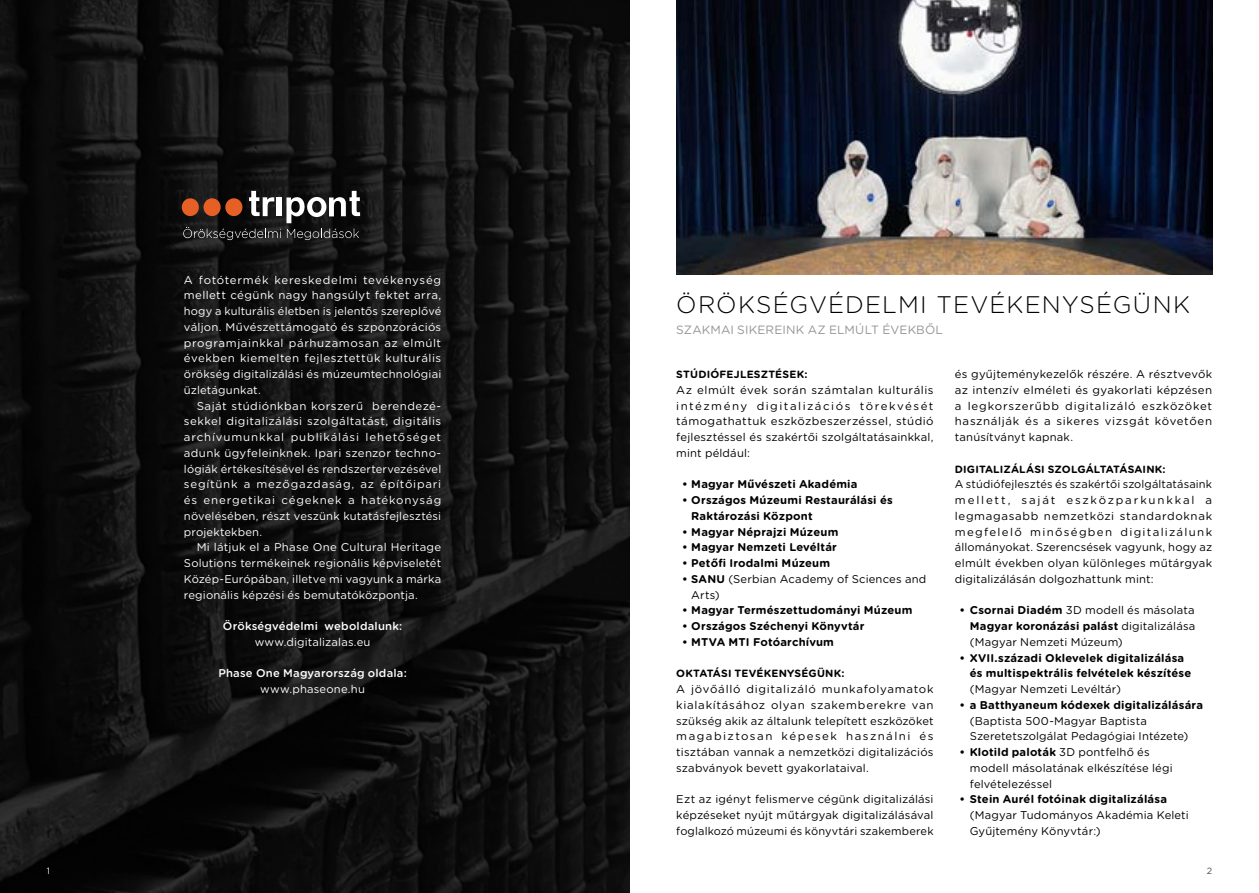
<style>
.page{position:relative;width:1259px;height:893px;background:#fff}
.page>*{position:absolute;margin:0;border:0;box-sizing:border-box;transform-origin:0 0}
.t1{font:300 24px "Gotham Rounded";letter-spacing:.04em;color:#000}
.t2{font:12px "Gotham Rnd";letter-spacing:.005em;color:#949598}
.t3{font:11.25px/15.8px "Gotham Rnd";letter-spacing:.015em;color:#000;text-align:justify}
.t4{font:11.25px/15.8px "Gotham Rnd";letter-spacing:.015em;color:#fff;text-align:justify}
.t5{font:700 11.25px/15.8px "Gotham Rnd";letter-spacing:.015em;color:#000}
.t6{font:500 11.25px "Gotham Rnd";letter-spacing:.015em;color:#fff}
.t7{font:700 10.5px "Gotham Rnd";letter-spacing:.015em;color:#000}
.t8{font:9px "Gotham Rnd";color:#fff}
.t9{font:9px "Gotham Rnd";color:#4b4b4b}
.s1{font-weight:700}
</style>
<div class="page">
<img style="left:0;top:0;width:629px;height:893px">
<svg style="left:182px;top:191px;width:178px;height:49px;background:#4b403b"></svg>
<img style="left:676px;top:0;width:536px;height:275px">
<p class="t4" style="left:184px;top:271px;width:259px">A fotótermék kereskedelmi tevékenység mellett cégünk nagy hangsúlyt fektet arra, hogy a kulturális életben is jelentős szereplővé váljon. Művészettámogató és szponzorációs programjainkkal párhuzamosan az elmúlt években kiemelten fejlesztettük kulturális örökség digitalizálási és múzeumtechnológiai üzletágunkat.</p>
<p class="t4" style="left:184px;top:397px;width:259px;text-indent:13px">Saját stúdiónkban korszerű berendezé&shy;sekkel digitalizálási szolgáltatást, digitális archívumunkkal publikálási lehetőséget adunk ügyfeleinknek. Ipari szenzor techno&shy;lógiák értékesítésével és rendszertervezésével segítünk a mezőgazdaság, az építőipari és energetikai cégeknek a hatékonyság növelésében, részt veszünk kutatásfejlesztési projektekben.</p>
<p class="t4" style="left:184px;top:539px;width:259px;text-indent:13px">Mi látjuk el a Phase One Cultural Heritage Solutions termékeinek regionális képviseletét Közép-Európában, illetve mi vagyunk a márka regionális képzési és bemutatóközpontja.</p>
<p class="t6" style="left:223px;top:618px;width:181px">Örökségvédelmi weboldalunk:</p>
<p class="t4" style="left:255px;top:633px;width:117px">www.digitalizalas.eu</p>
<p class="t6" style="left:218px;top:665px;width:190px">Phase One Magyarország oldala:</p>
<p class="t4" style="left:260px;top:681px;width:106px">www.phaseone.hu</p>
<h1 class="t1" style="left:676px;top:288px;width:515px">ÖRÖKSÉGVÉDELMI TEVÉKENYSÉGÜNK</h1>
<p class="t2" style="left:676px;top:321px;width:268px">SZAKMAI SIKEREINK AZ ELMÚLT ÉVEKBŐL</p>
<p class="t7" style="left:676px;top:367px;width:133px">STÚDIÓFEJLESZTÉSEK:</p>
<p class="t3" style="left:676px;top:381px;width:259px">Az elmúlt évek során számtalan kulturális intézmény digitalizációs törekvését támogathattuk eszközbeszerzéssel, stúdió fejlesztéssel és szakértői szolgáltatásainkkal, mint például:</p>
<p class="t5" style="left:682px;top:476px;width:177px">• Magyar Művészeti Akadémia</p>
<p class="t5" style="left:691px;top:492px;width:203px;text-indent:-9px">• Országos Múzeumi Restaurálási és<br>Raktározási Központ</p>
<p class="t5" style="left:682px;top:523px;width:158px">• Magyar Néprajzi Múzeum</p>
<p class="t5" style="left:682px;top:539px;width:156px">• Magyar Nemzeti Levéltár</p>
<p class="t5" style="left:682px;top:555px;width:149px">• Petőfi Irodalmi Múzeum</p>
<p class="t3" style="left:691px;top:570px;width:236px;text-indent:-9px"><span class="s1">• SANU</span> (Serbian Academy of Sciences and<br>Arts)</p>
<p class="t5" style="left:682px;top:602px;width:232px">• Magyar Természettudományi Múzeum</p>
<p class="t5" style="left:682px;top:618px;width:184px">• Országos Széchenyi Könyvtár</p>
<p class="t5" style="left:682px;top:633px;width:153px">• MTVA MTI Fotóarchívum</p>
<p class="t7" style="left:676px;top:666px;width:170px">OKTATÁSI TEVÉKENYSÉGÜNK:</p>
<p class="t3" style="left:676px;top:681px;width:259px">A jövőálló digitalizáló munkafolyamatok kialakításához olyan szakemberekre van szükség akik az általunk telepített eszközöket magabiztosan képesek használni és tisztában vannak a nemzetközi digitalizációs szabványok bevett gyakorlataival.</p>
<p class="t3" style="left:676px;top:791px;width:259px">Ezt az igényt felismerve cégünk digitalizálási képzéseket nyújt műtárgyak digitalizálásával foglalkozó múzeumi és könyvtári szakemberek</p>
<p class="t3" style="left:955px;top:366px;width:259px">és gyűjteménykezelők részére. A résztvevők az intenzív elméleti és gyakorlati képzésen a legkorszerűbb digitalizáló eszközöket használják és a sikeres vizsgát követően tanúsítványt kapnak.</p>
<p class="t7" style="left:955px;top:461px;width:212px">DIGITALIZÁLÁSI SZOLGÁLTATÁSAINK:</p>
<p class="t3" style="left:955px;top:476px;width:259px">A stúdiófejlesztés és szakértői szolgáltatásaink mellett, saját eszközparkunkkal a legmagasabb nemzetközi standardoknak megfelelő minőségben digitalizálunk állományokat. Szerencsések vagyunk, hogy az elmúlt években olyan különleges műtárgyak digitalizálásán dolgozhattunk mint:</p>
<p class="t3" style="left:970px;top:602px;width:227px;text-indent:-10px"><span class="s1">• Csornai Diadém</span> 3D modell és másolata <span class="s1">Magyar koronázási palást</span> digitalizálása (Magyar Nemzeti Múzeum)</p>
<p class="t5" style="left:970px;top:649px;width:223px;text-indent:-10px">• XVII.századi Oklevelek digitalizálása és multispektrális felvételek készítése</p>
<p class="t3" style="left:970px;top:681px;width:152px">(Magyar Nemzeti Levéltár)</p>
<p class="t5" style="left:959px;top:696px;width:245px">• a Batthyaneum kódexek digitalizálására</p>
<p class="t3" style="left:970px;top:712px;width:220px">(Baptista 500-Magyar Baptista<br>Szeretetszolgálat Pedagógiai Intézete)</p>
<p class="t3" style="left:970px;top:744px;width:204px;text-align:left;text-indent:-10px"><span class="s1">• Klotild paloták</span> 3D pontfelhő és modell másolatának elkészítése légi felvételezéssel</p>
<p class="t5" style="left:959px;top:791px;width:209px">• Stein Aurél fotóinak digitalizálása</p>
<p class="t3" style="left:970px;top:807px;width:220px">(Magyar Tudományos Akadémia Keleti<br>Gyűjtemény Könyvtár:)</p>
<p class="t8" style="left:47px;top:864px;width:5px">1</p>
<p class="t9" style="left:1206px;top:864px;width:7px">2</p>
</div>
